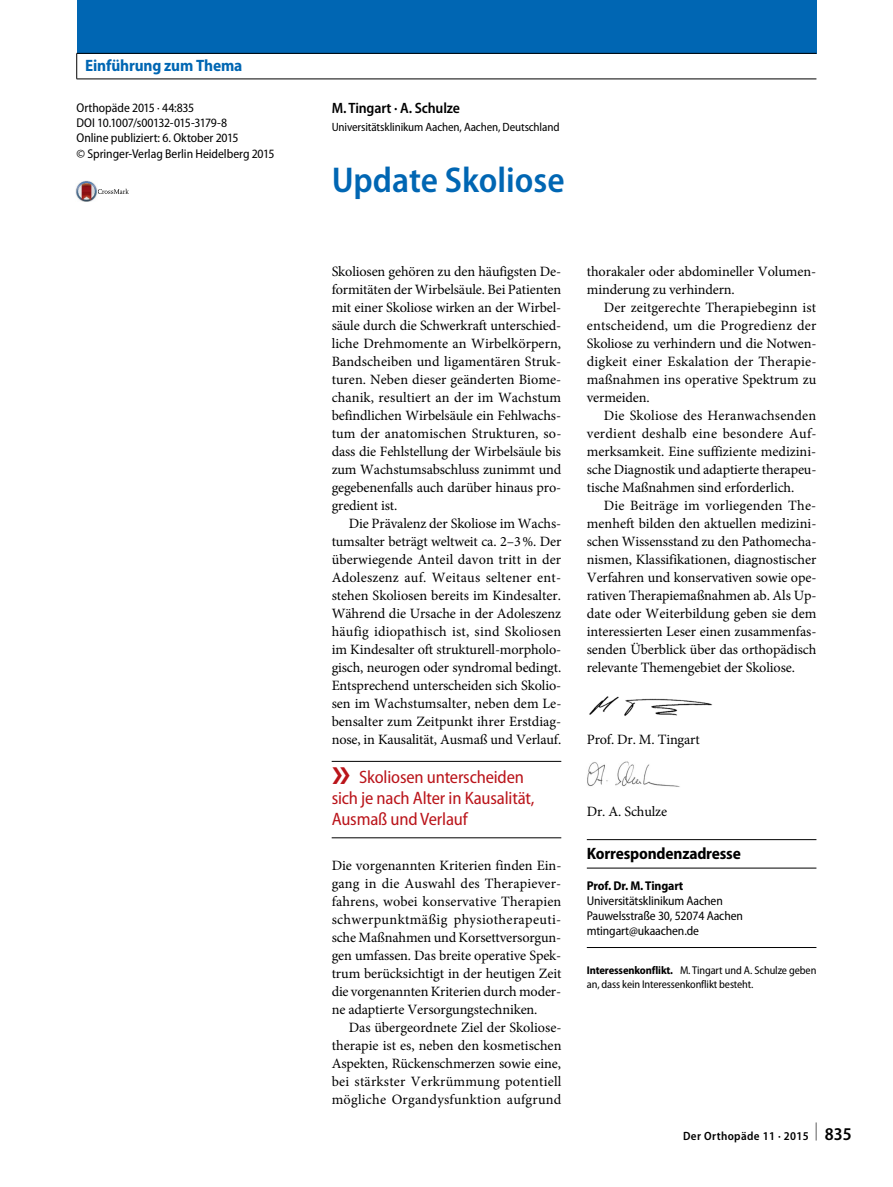
<style>
.page{position:relative;width:893px;height:1187px;background:#fff}
.page>*{position:absolute;margin:0;border:0;box-sizing:border-box;transform-origin:0 0}
.t1{font:600 semi-condensed 45px "Myriad Pro";color:#ba141a}
.t2{font:600 semi-condensed 36px "Myriad Pro";color:#0066b3}
.t3{font:semi-condensed 18px/21px "Myriad Pro";letter-spacing:-.01em;color:#ba141a}
.t4{font:600 semi-condensed 18px "Myriad Pro";color:#000}
.t5{font:700 semi-condensed 16.5px "Myriad Pro";letter-spacing:-.01em;color:#000}
.t6{font:700 semi-condensed 16.5px "Myriad Pro";letter-spacing:-.005em;color:#0066b3}
.t7{font:600 semi-condensed 15px "Myriad Pro";letter-spacing:-.01em;color:#000}
.t8{font:14.25px/18px "Minion Pro";letter-spacing:-.01em;color:#000;text-align:justify}
.t9{font:semi-condensed 12.75px/15.3px "Myriad Pro";letter-spacing:-.01em;color:#000}
.t10{font:700 semi-condensed 12.75px "Myriad Pro";letter-spacing:-.01em;color:#000}
.t11{font:semi-condensed 12px "Myriad Pro";letter-spacing:-.01em;color:#000}
.t12{font:600 semi-condensed 12px "Myriad Pro";letter-spacing:.03em;color:#000}
.t13{font:semi-condensed 11.25px/13.5px "Myriad Pro";letter-spacing:-.01em;color:#000}
.s1{font-weight:700}
</style>
<div class="page">
<hr style="left:332px;top:761px;width:229px;height:1px;background:#000">
<hr style="left:332px;top:837px;width:229px;height:1px;background:#000">
<hr style="left:587px;top:839px;width:229px;height:1px;background:#000">
<hr style="left:587px;top:867px;width:229px;height:1px;background:#000">
<hr style="left:587px;top:947px;width:229px;height:1px;background:#000">
<img style="left:589px;top:696px;width:124px;height:20px">
<img style="left:587px;top:761px;width:93px;height:26px">
<svg style="left:98px;top:189px;width:31px;height:5px"></svg>
<img style="left:75px;top:181px;width:23px;height:20px">
<div style="left:77px;top:0;width:739px;height:53px;background:#0066b3"></div>
<hr style="left:77px;top:53px;width:739px;height:1px;background:#000">
<hr style="left:77px;top:79px;width:739px;height:1px;background:#000">
<svg style="left:76px;top:54px;width:1px;height:25px"></svg>
<p class="t6" style="left:85px;top:56px;width:159px">Einführung zum Thema</p>
<p class="t9" style="left:77px;top:100px;width:199px">Orthopäde 2015 · 44:835<br>DOI 10.1007/s00132-015-3179-8<br>Online publiziert: 6. Oktober 2015<br>© Springer-Verlag Berlin Heidelberg 2015</p>
<p class="t7" style="left:332px;top:100px;width:130px">M. Tingart · A. Schulze</p>
<p class="t11" style="left:332px;top:121px;width:229px">Universitätsklinikum Aachen, Aachen, Deutschland</p>
<h2 class="t2" style="left:332px;top:160px;width:234px">Update Skoliose</h2>
<p class="t8" style="left:332px;top:262px;width:231px">Skoliosen gehören zu den häufigsten De&shy;formitäten der Wirbelsäule. Bei Patienten mit einer Skoliose wirken an der Wirbel&shy;säule durch die Schwerkraft unterschied&shy;liche Drehmomente an Wirbelkörpern, Bandscheiben und ligamentären Struk&shy;turen. Neben dieser geänderten Biome&shy;chanik, resultiert an der im Wachstum befindlichen Wirbelsäule ein Fehlwachs&shy;tum der anatomischen Strukturen, so&shy;dass die Fehlstellung der Wirbelsäule bis zum Wachstumsabschluss zunimmt und gegebenenfalls auch darüber hinaus pro&shy;gredient ist.</p>
<p class="t8" style="left:332px;top:514px;width:231px;text-indent:17px">Die Prävalenz der Skoliose im Wachs&shy;tumsalter beträgt weltweit ca. 2–3%. Der überwiegende Anteil davon tritt in der Adoleszenz auf. Weitaus seltener ent&shy;stehen Skoliosen bereits im Kindesalter.<br>Während die Ursache in der Adoleszenz häufig idiopathisch ist, sind Skoliosen im Kindesalter oft strukturell-morpholo&shy;gisch, neurogen oder syndromal bedingt.<br>Entsprechend unterscheiden sich Skolio&shy;sen im Wachstumsalter, neben dem Le&shy;bensalter zum Zeitpunkt ihrer Erstdiag&shy;nose, in Kausalität, Ausmaß und Verlauf.</p>
<h1 class="t1" style="left:332px;top:747px;width:20px">»</h1>
<p class="t3" style="left:332px;top:766px;width:204px;text-indent:28px">Skoliosen unterscheiden sich je nach Alter in Kausalität,<br>Ausmaß und Verlauf</p>
<p class="t8" style="left:332px;top:856px;width:231px">Die vorgenannten Kriterien finden Ein&shy;gang in die Auswahl des Therapiever&shy;fahrens, wobei konservative Therapien schwerpunktmäßig physiotherapeuti&shy;sche Maßnahmen und Korsettversorgun&shy;gen umfassen. Das breite operative Spek&shy;trum berücksichtigt in der heutigen Zeit die vorgenannten Kriterien durch moder&shy;ne adaptierte Versorgungstechniken.</p>
<p class="t8" style="left:332px;top:1018px;width:231px;text-indent:17px">Das übergeordnete Ziel der Skoliose&shy;therapie ist es, neben den kosmetischen Aspekten, Rückenschmerzen sowie eine, bei stärkster Verkrümmung potentiell mögliche Organdysfunktion aufgrund</p>
<p class="t8" style="left:587px;top:262px;width:231px">thorakaler oder abdomineller Volumen&shy;minderung zu verhindern.</p>
<p class="t8" style="left:587px;top:298px;width:231px;text-indent:17px">Der zeitgerechte Therapiebeginn ist entscheidend, um die Progredienz der Skoliose zu verhindern und die Notwen&shy;digkeit einer Eskalation der Therapie&shy;maßnahmen ins operative Spektrum zu vermeiden.</p>
<p class="t8" style="left:587px;top:406px;width:231px;text-indent:17px">Die Skoliose des Heranwachsenden verdient deshalb eine besondere Auf&shy;merksamkeit. Eine suffiziente medizini&shy;sche Diagnostik und adaptierte therapeu&shy;tische Maßnahmen sind erforderlich.</p>
<p class="t8" style="left:587px;top:496px;width:231px;text-indent:17px">Die Beiträge im vorliegenden The&shy;menheft bilden den aktuellen medizini&shy;schen Wissensstand zu den Pathomecha&shy;nismen, Klassifikationen, diagnostischer Verfahren und konservativen sowie ope&shy;rativen Therapiemaßnahmen ab. Als Up&shy;date oder Weiterbildung geben sie dem interessierten Leser einen zusammenfas&shy;senden Überblick über das orthopädisch relevante Themengebiet der Skoliose.</p>
<p class="t8" style="left:587px;top:730px;width:114px">Prof. Dr. M. Tingart</p>
<p class="t8" style="left:587px;top:802px;width:82px">Dr. A. Schulze</p>
<p class="t5" style="left:587px;top:844px;width:156px">Korrespondenzadresse</p>
<p class="t10" style="left:587px;top:878px;width:98px">Prof. Dr. M. Tingart</p>
<p class="t9" style="left:587px;top:893px;width:158px">Universitätsklinikum Aachen<br>Pauwelsstraße 30, 52074 Aachen mtingart@ukaachen.de</p>
<p class="t13" style="left:587px;top:963px;width:231px"><span class="s1">Interessenkonflikt.</span> M. Tingart und A. Schulze geben an, dass kein Interessenkonflikt besteht.</p>
<p class="t12" style="left:683px;top:1129px;width:136px">Der Orthopäde 11 · 2015 <sup>|</sup></p>
<p class="t4" style="left:825px;top:1123px;width:28px">835</p>
</div>
